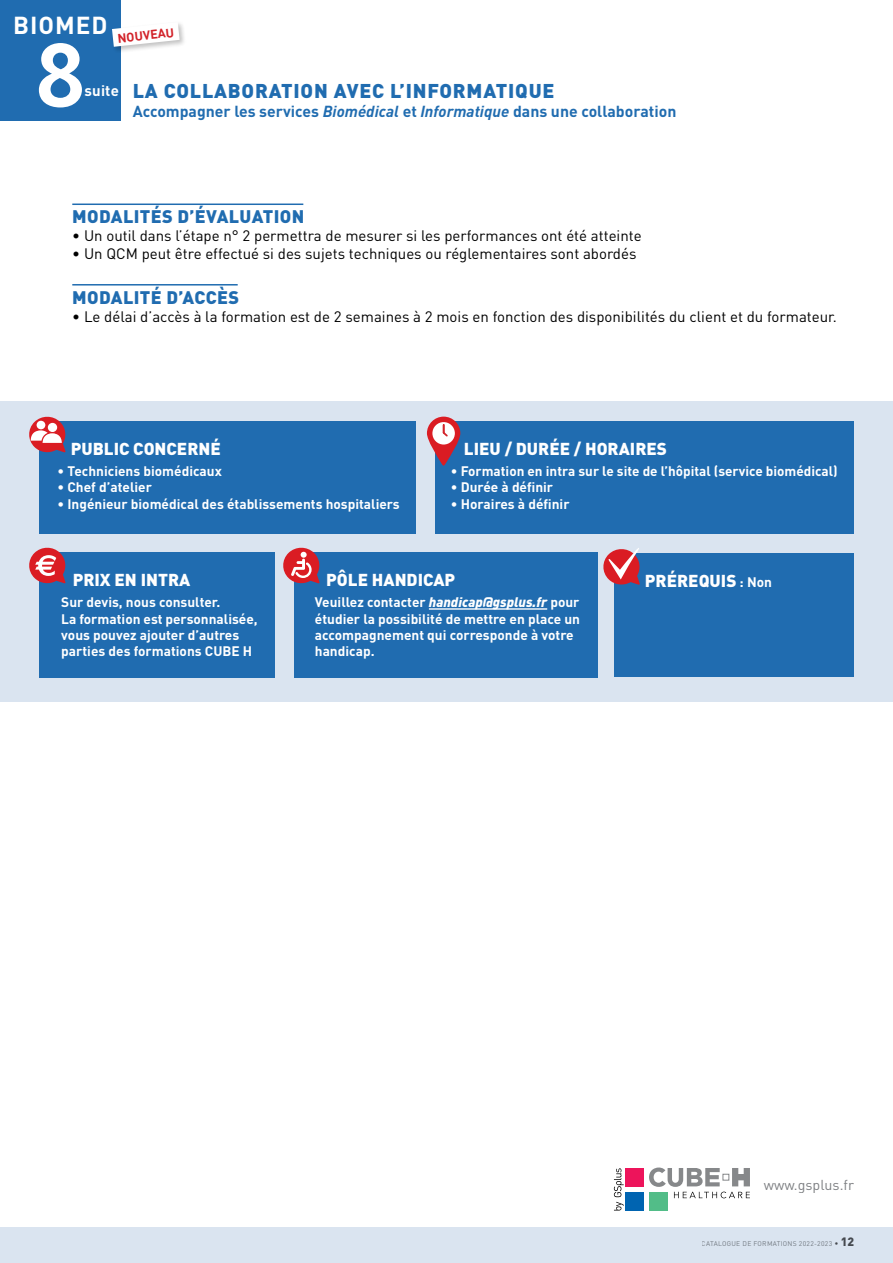
<style>
.page{position:relative;width:893px;height:1263px;background:#fff}
.page>*{position:absolute;margin:0;border:0;box-sizing:border-box;transform-origin:0 0}
.t1{font:700 91.8px "Officina Sans";color:#fff}
.t2{font:700 24.3px "DIN";color:#fff}
.t3{font:900 19.8px "DIN";color:#206cb0}
.t4{font:900 18px "DIN";letter-spacing:.02em;color:#206cb0}
.t5{font:900 17.1px "DIN";color:#fff}
.t6{font:700 15.75px "DIN";color:#206cb0}
.t7{font:15px "DIN";color:#000}
.t8{font:14.25px "DIN";color:#7e8083}
.t9{font:700 13.65px/16.4px "DIN";color:#fff}
.t10{font:700 12.6px "DIN";color:#d2232a}
.t11{font:6.75px "DIN";letter-spacing:.04em;color:#86888a}
.s1{font-weight:700;font-size:15px;color:#fff}
.s2{font-style:italic}
.s3{font-weight:900;font-style:italic}
.s4{font-weight:300;font-size:7.5px;color:#515254}
.s5{font-weight:900;font-size:12px;color:#515254}
</style>
<div class="page">
<div style="left:0;top:1228px;width:893px;height:35px;background:#dae4f0"></div>
<hr style="left:72px;top:203px;width:231px;height:2px;background:#206cb0">
<hr style="left:72px;top:284px;width:166px;height:2px;background:#206cb0">
<div style="left:0;top:401px;width:893px;height:301px;background:#dae4f0"></div>
<div style="left:40px;top:421px;width:376px;height:113px;background:#206cb0"></div>
<div style="left:294px;top:552px;width:303px;height:126px;background:#206cb0"></div>
<hr style="left:429px;top:608px;width:118px;height:2px;background:#fff">
<div style="left:614px;top:554px;width:240px;height:123px;background:#206cb0"></div>
<div style="left:435px;top:421px;width:419px;height:113px;background:#206cb0"></div>
<div style="left:39px;top:552px;width:235px;height:126px;background:#206cb0"></div>
<svg style="left:283px;top:547px;width:37px;height:37px"></svg>
<svg style="left:29px;top:416px;width:37px;height:38px"></svg>
<svg style="left:29px;top:547px;width:37px;height:37px"></svg>
<svg style="left:603px;top:548px;width:38px;height:37px"></svg>
<svg style="left:427px;top:417px;width:33px;height:49px"></svg>
<div style="left:625px;top:1168px;width:19px;height:19px;background:#ed145b"></div>
<div style="left:625px;top:1192px;width:19px;height:18px;background:#0064b1"></div>
<div style="left:649px;top:1192px;width:19px;height:18px;background:#52bd88"></div>
<svg style="left:649px;top:1167px;width:101px;height:31px"></svg>
<svg style="left:614px;top:1168px;width:10px;height:42px"></svg>
<div style="left:0;top:0;width:121px;height:121px;background:#206cb0"></div>
<div style="left:111px;top:21px;width:76px;height:33px;background:#000;opacity:.24"></div>
<svg style="left:112px;top:22px;width:68px;height:25px"></svg>
<h2 class="t2" style="left:13px;top:10px;width:33px">BIOMED</h2>
<h1 class="t1" style="left:35px;top:17px;width:53px">8</h1>
<p class="t10" style="left:142px;top:27px;width:17px;rotate:-6deg">VEAU</p>
<h3 class="t3" style="left:85px;top:78px;width:93px"><span class="s1">suite</span> LA COLLABORATION</h3>
<h3 class="t3" style="left:334px;top:78px;width:14px">AVEC</h3>
<h3 class="t3" style="left:390px;top:78px;width:29px">L’INFORMATIQUE</h3>
<p class="t6" style="left:133px;top:101px;width:545px">Accompagner les services <span class="s2">Biomédical</span> et <span class="s2">Informatique</span> dans une collaboration</p>
<h3 class="t4" style="left:72px;top:204px;width:234px">MODALITÉS D’ÉVALUATION</h3>
<p class="t7" style="left:72px;top:226px;width:571px">• Un outil dans l’étape n° 2 permettra de mesurer si les performances ont été atteinte</p>
<p class="t7" style="left:72px;top:244px;width:566px">• Un QCM peut être effectué si des sujets techniques ou réglementaires sont abordés</p>
<h3 class="t4" style="left:72px;top:285px;width:123px">MODALITÉ D’ACC</h3>
<h3 class="t4" style="left:217px;top:285px;width:22px">ÈS</h3>
<p class="t7" style="left:72px;top:307px;width:766px">• Le délai d’accès à la formation est de 2 semaines à 2 mois en fonction des disponibilités du client et du formateur.</p>
<p class="t5" style="left:71px;top:437px;width:22px">PUBLIC</p>
<p class="t5" style="left:133px;top:437px;width:12px">CONCERNÉ</p>
<p class="t9" style="left:58px;top:462px;width:166px">• Techniciens biomédicaux</p>
<p class="t9" style="left:58px;top:479px;width:96px">• Chef d’atelier</p>
<p class="t9" style="left:58px;top:495px;width:344px">• I ngénieur biomédical des établissements hospitaliers</p>
<p class="t5" style="left:464px;top:437px;width:75px">LIEU / DURÉE</p>
<p class="t5" style="left:574px;top:437px;width:95px">/ HORAIRES</p>
<p class="t9" style="left:451px;top:462px;width:388px">• Formation en intra sur le site de l’hôpital (service biomédical)</p>
<p class="t9" style="left:451px;top:478px;width:104px">• Durée à définir</p>
<p class="t9" style="left:451px;top:495px;width:120px">• Horaires à définir</p>
<p class="t5" style="left:73px;top:568px;width:119px">PRIX EN INTRA</p>
<p class="t9" style="left:61px;top:593px;width:198px">Sur devis, nous consulter.<br>La formation est personnalisée, vous pouvez ajouter d’autres parties des formations CUBE H</p>
<p class="t5" style="left:326px;top:568px;width:131px">PÔLE HANDICAP</p>
<p class="t9" style="left:315px;top:593px;width:267px">Veuillez contacter <span class="s3">handicap@gsplus.fr</span> pour étudier la possibilité de mettre en place un accompagnement qui corresponde à votre handicap.</p>
<p class="t5" style="left:645px;top:570px;width:22px">PRÉREQUIS</p>
<p class="t9" style="left:740px;top:574px;width:34px">: Non</p>
<p class="t8" style="left:764px;top:1175px;width:92px">www.gsplus.fr</p>
<p class="t11" style="left:702px;top:1240px;width:154px">Catalogue de formations 2022-2023 <span class="s4">•</span> <span class="s5">12</span></p>
</div>
